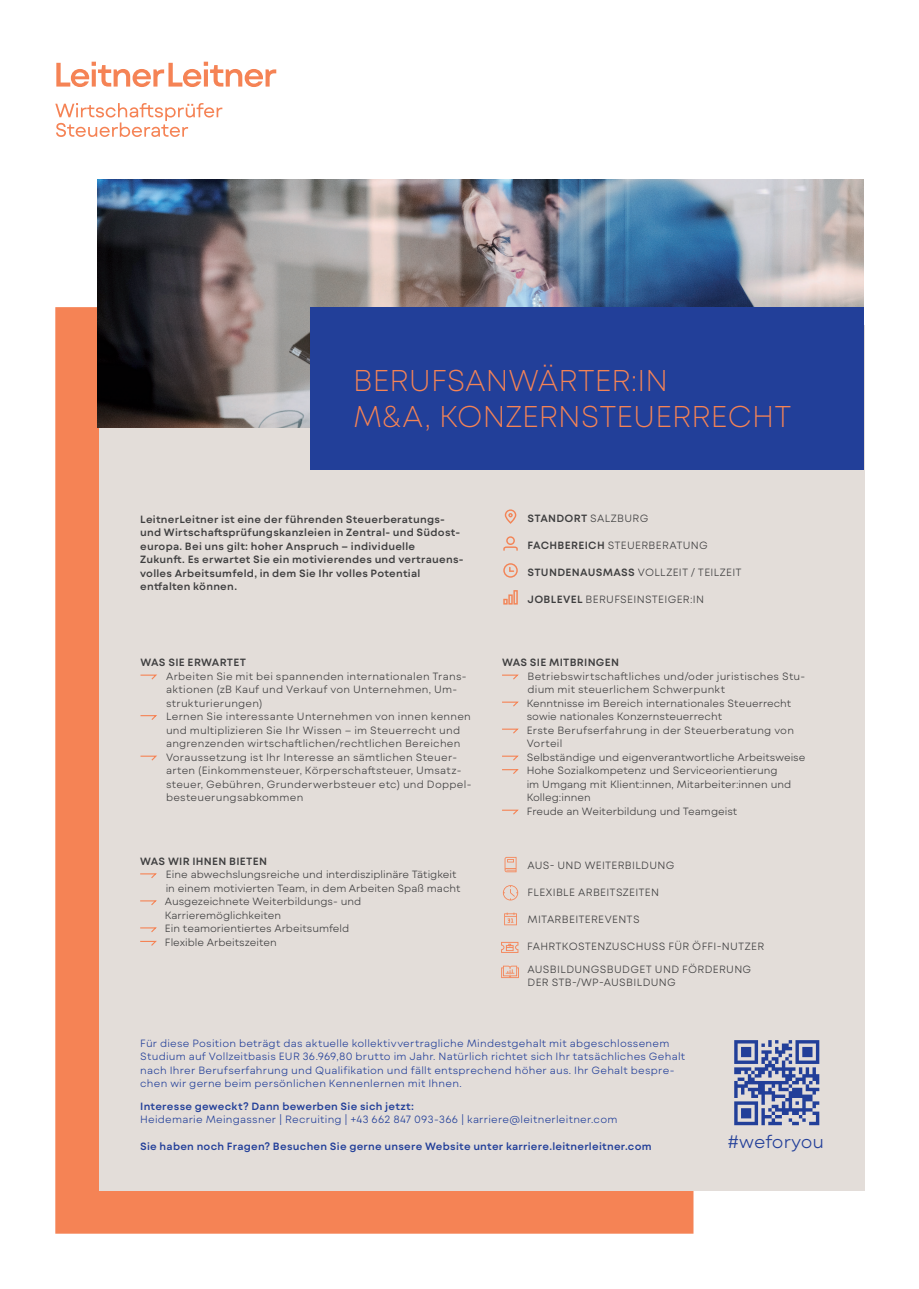
<style>
.page{position:relative;width:919px;height:1289px;background:#fff}
.page>*{position:absolute;margin:0;border:0;box-sizing:border-box;transform-origin:0 0}
.t1{font:200 30px/36px "Mont Blanc";letter-spacing:-.005em;color:#f58355}
.t2{font:300 18px "Mont Blanc";letter-spacing:-.005em;color:#223f99}
.t3{font:300 10.5px/13.5px "Mont Blanc";letter-spacing:.015em;color:#3e3e3f}
.t4{font:300 10.5px/13.5px "Mont Blanc";letter-spacing:.02em;color:#223f99}
.t5{font:600 10.5px/13.5px "Mont Blanc";letter-spacing:.025em;color:#3e3e3f}
.t6{font:600 10.5px "Mont Blanc";letter-spacing:.025em;color:#223f99}
.s1{font-weight:300}
.s2{font-weight:600}
</style>
<div class="page">
<div style="left:55px;top:307px;width:638px;height:926px;background:#f58355"></div>
<div style="left:99px;top:325px;width:765px;height:866px;background:#e3ddd9"></div>
<svg style="left:501px;top:965px;width:18px;height:13px"></svg>
<svg style="left:734px;top:1040px;width:85px;height:85px"></svg>
<svg style="left:56px;top:62px;width:220px;height:25px"></svg>
<svg style="left:55px;top:103px;width:167px;height:34px"></svg>
<svg style="left:502px;top:674px;width:17px;height:6px"></svg>
<svg style="left:502px;top:701px;width:17px;height:6px"></svg>
<svg style="left:502px;top:728px;width:17px;height:6px"></svg>
<svg style="left:502px;top:755px;width:17px;height:6px"></svg>
<svg style="left:502px;top:769px;width:17px;height:5px"></svg>
<svg style="left:502px;top:809px;width:17px;height:6px"></svg>
<svg style="left:140px;top:674px;width:17px;height:6px"></svg>
<svg style="left:140px;top:715px;width:17px;height:5px"></svg>
<svg style="left:140px;top:755px;width:17px;height:6px"></svg>
<svg style="left:504px;top:856px;width:12px;height:16px"></svg>
<svg style="left:140px;top:873px;width:17px;height:5px"></svg>
<svg style="left:140px;top:900px;width:17px;height:5px"></svg>
<svg style="left:140px;top:927px;width:17px;height:5px"></svg>
<svg style="left:140px;top:940px;width:17px;height:6px"></svg>
<svg style="left:503px;top:885px;width:15px;height:15px"></svg>
<svg style="left:504px;top:912px;width:13px;height:13px"></svg>
<svg style="left:504px;top:509px;width:12px;height:15px"></svg>
<svg style="left:503px;top:563px;width:14px;height:14px"></svg>
<svg style="left:503px;top:536px;width:14px;height:15px"></svg>
<svg style="left:513px;top:590px;width:4px;height:14px"></svg>
<svg style="left:503px;top:591px;width:13px;height:13px"></svg>
<svg style="left:501px;top:941px;width:17px;height:11px"></svg>
<img style="left:98px;top:179px;width:765px;height:248px">
<div style="left:310px;top:307px;width:553px;height:162px;background:#223f99"></div>
<h1 class="t1" style="left:353px;top:363px;width:440px">BERUFSANWÄRTER:IN<br>M&amp;A, KONZERNSTEUERRECHT</h1>
<p class="t5" style="left:140px;top:512px;width:325px">LeitnerLeitner ist eine der führenden Steuerberatungs&shy;und Wirtschaftsprüfungskanzleien in Zentral- und Südost&shy;europa. Bei uns gilt: hoher Anspruch – individuelle<br>Zukunft. Es erwartet Sie ein motivierendes und vertrauens&shy;volles Arbeitsumfeld, in dem Sie Ihr volles Potential entfalten können.</p>
<p class="t5" style="left:527px;top:511px;width:122px">STANDORT <span class="s1">SALZBURG</span></p>
<p class="t3" style="left:527px;top:538px;width:182px"><span class="s2">FACHBEREICH</span> STEUERBERATUNG</p>
<p class="t3" style="left:527px;top:565px;width:216px"><span class="s2">STUNDENAUSMASS</span> VOLLZEIT / TEILZEIT</p>
<p class="t5" style="left:140px;top:655px;width:107px">WAS SIE ERWARTET</p>
<p class="t3" style="left:166px;top:669px;width:307px">Arbeiten Sie mit bei spannenden internationalen Trans&shy;aktionen (zB Kauf und Verkauf von Unternehmen, Um&shy;strukturierungen)<br>Lernen Sie interessante Unternehmen von innen kennen und multiplizieren Sie Ihr Wissen – im Steuerrecht und angrenzenden wirtschaftlichen/rechtlichen Bereichen Voraussetzung ist Ihr Interesse an sämtlichen Steuer&shy;arten (Einkommensteuer, Körperschaftsteuer, Umsatz&shy;steuer, Gebühren, Grunderwerbsteuer etc) und Doppel&shy;besteuerungsabkommen</p>
<p class="t5" style="left:140px;top:854px;width:128px">WAS WIR IHNEN BIETEN</p>
<p class="t3" style="left:165px;top:868px;width:297px">Eine abwechslungsreiche und interdisziplinäre Tätigkeit in einem motivierten Team, in dem Arbeiten Spaß macht Ausgezeichnete Weiterbildungs- und Karrieremöglichkeiten<br>Ein teamorientiertes Arbeitsumfeld<br>Flexible Arbeitszeiten</p>
<p class="t3" style="left:527px;top:592px;width:178px"><span class="s2">JOBLEVEL</span> BERUFSEINSTEIGER:IN</p>
<p class="t5" style="left:502px;top:655px;width:119px">WAS SIE MITBRINGEN</p>
<p class="t3" style="left:526px;top:669px;width:280px">Betriebswirtschaftliches und/oder juristisches Stu&shy;dium mit steuerlichem Schwerpunkt<br>Kenntnisse im Bereich internationales Steuerrecht sowie nationales Konzernsteuerrecht<br>Erste Berufserfahrung in der Steuerberatung von Vorteil<br>Selbständige und eigenverantwortliche Arbeitsweise Hohe Sozialkompetenz und Serviceorientierung<br>im Umgang mit Klient:innen, Mitarbeiter:innen und Kolleg:innen<br>Freude an Weiterbildung und Teamgeist</p>
<p class="t3" style="left:527px;top:858px;width:148px">AUS- UND WEITERBILDUNG</p>
<p class="t3" style="left:527px;top:885px;width:133px">FLEXIBLE ARBEITSZEITEN</p>
<p class="t3" style="left:527px;top:912px;width:114px">MITARBEITEREVENTS</p>
<p class="t3" style="left:527px;top:939px;width:238px">FAHRTKOSTENZUSCHUSS FÜR ÖFFI-NUTZER</p>
<p class="t3" style="left:527px;top:962px;width:225px">AUSBILDUNGSBUDGET UND FÖRDERUNG<br>DER STB-/WP-AUSBILDUNG</p>
<p class="t4" style="left:140px;top:1036px;width:546px">Für diese Position beträgt das aktuelle kollektivvertragliche Mindestgehalt mit abgeschlossenem Studium auf Vollzeitbasis EUR 36.969,80 brutto im Jahr. Natürlich richtet sich Ihr tatsächliches Gehalt nach Ihrer Berufserfahrung und Qualifikation und fällt entsprechend höher aus. Ihr Gehalt bespre&shy;chen wir gerne beim persönlichen Kennenlernen mit Ihnen.</p>
<p class="t6" style="left:140px;top:1099px;width:275px">Interesse geweckt? Dann bewerben Sie sich jetzt:</p>
<p class="t4" style="left:140px;top:1112px;width:479px">Heidemarie Meingassner | Recruiting | +43 662 847 093-366 | karriere@leitnerleitner.com</p>
<p class="t6" style="left:140px;top:1139px;width:513px">Sie haben noch Fragen? Besuchen Sie gerne unsere Website unter karriere.leitnerleitner.com</p>
<h2 class="t2" style="left:727px;top:1129px;width:98px">#weforyou</h2>
</div>
